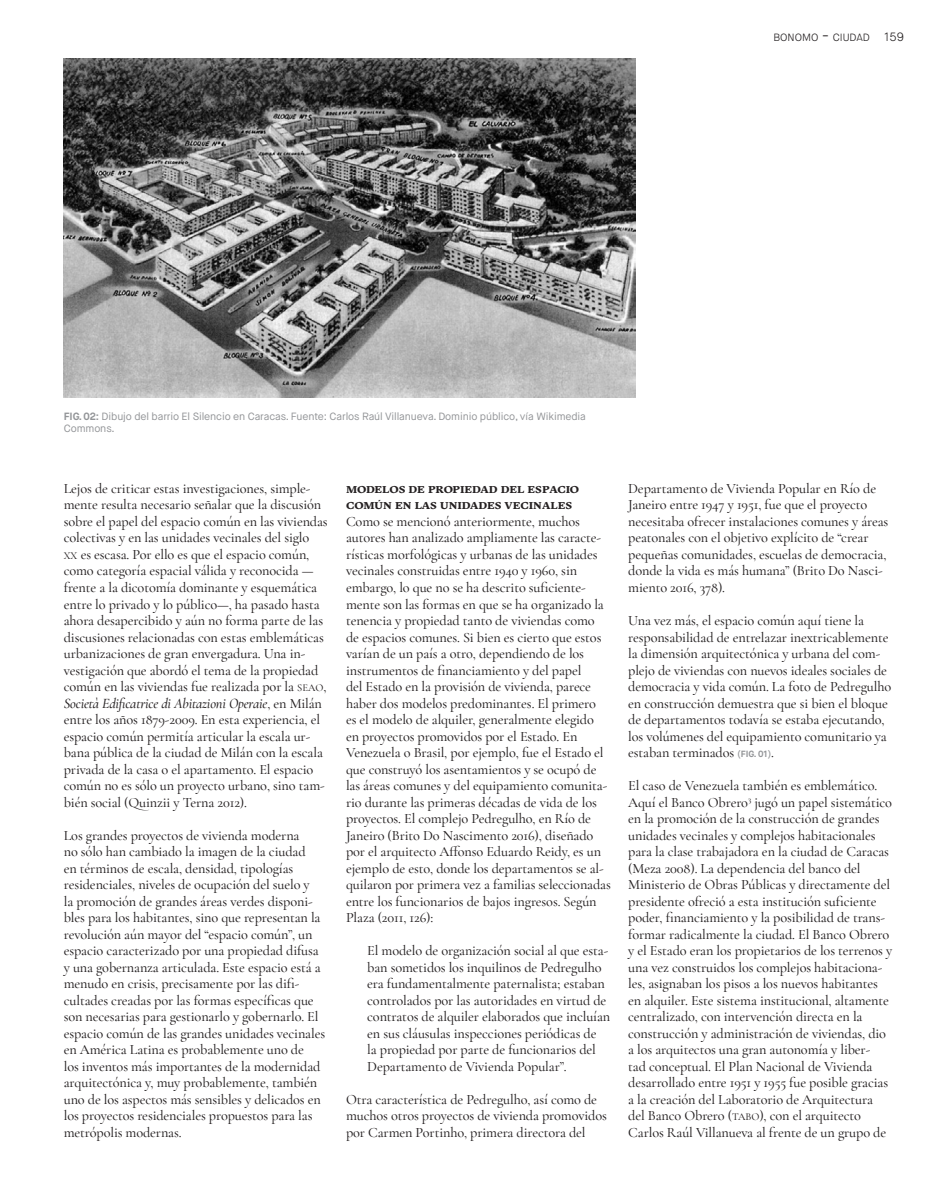
<style>
.page{position:relative;width:936px;height:1191px;background:#fff}
.page>*{position:absolute;margin:0;border:0;box-sizing:border-box;transform-origin:0 0}
._04_-_TEXTO_GENERAL{font:500 14.25px/16.5px "Cormorant Garamond";letter-spacing:-.01em;color:#231f20}
._04_-_TEXTO_GENERAL-2{font:700 13.5px/16.5px "GT Sectra";color:#231f20}
._05_-_PIE_DE_FOTO{font:10.5px/12.6px "Maison Neue";letter-spacing:-.01em;color:#939598}
.t1{font:300 10.5px "Maison Neue";color:#231f20}
.s1{font-size:15px}
.s2{font-size:12px}
.s3{font-weight:700}
.s4{font-size:10.5px}
.s5{font-style:italic}
.s6{font-family:"Maison Neue";font-weight:700;font-size:9px;color:#939598}
</style>
<div class="page">
<img style="left:64px;top:58px;width:571px;height:339px">
<p class="t1" style="left:773px;top:31px;width:132px">BONOMO <span class="s1">-</span> CIUDAD <span class="s2">159</span></p>
<p class="_05_-_PIE_DE_FOTO" style="left:64px;top:410px;width:523px"><span class="s3">FIG</span><span class="s3">.</span> <span class="s3">02:</span> Dibujo del barrio El Silencio en Caracas. Fuente: Carlos Raúl Villanueva. Dominio público, vía Wikimedia<br>Commons.</p>
<p class="_04_-_TEXTO_GENERAL" style="left:64px;top:480px;width:265px">Lejos de criticar estas investigaciones, simple&shy;mente resulta necesario señalar que la discusión sobre el papel del espacio común en las viviendas colectivas y en las unidades vecinales del siglo<br><span class="s4">XX</span> es escasa. Por ello es que el espacio común, como categoría espacial válida y reconocida — frente a la dicotomía dominante y esquemática entre lo privado y lo público—, ha pasado hasta ahora desapercibido y aún no forma parte de las discusiones relacionadas con estas emblemáticas urbanizaciones de gran envergadura. Una in&shy;vestigación que abordó el tema de la propiedad común en las viviendas fue realizada por la <span class="s4">SEAO</span>, <span class="s5">Società Edificatrice di Abitazioni Operaie</span>, en Milán entre los años 1879-2009. En esta experiencia, el espacio común permitía articular la escala ur&shy;bana pública de la ciudad de Milán con la escala privada de la casa o el apartamento. El espacio común no es sólo un proyecto urbano, sino tam&shy;bién social (Quinzii y Terna 2012).</p>
<p class="_04_-_TEXTO_GENERAL" style="left:64px;top:826px;width:263px">Los grandes proyectos de vivienda moderna<br>no sólo han cambiado la imagen de la ciudad<br>en términos de escala, densidad, tipologías residenciales, niveles de ocupación del suelo y<br>la promoción de grandes áreas verdes disponi&shy;bles para los habitantes, sino que representan la revolución aún mayor del “espacio común”, un espacio caracterizado por una propiedad difusa y una gobernanza articulada. Este espacio está a menudo en crisis, precisamente por las difi&shy;cultades creadas por las formas específicas que son necesarias para gestionarlo y gobernarlo. El espacio común de las grandes unidades vecinales en América Latina es probablemente uno de<br>los inventos más importantes de la modernidad arquitectónica y, muy probablemente, también uno de los aspectos más sensibles y delicados en los proyectos residenciales propuestos para las metrópolis modernas.</p>
<p class="_04_-_TEXTO_GENERAL-2" style="left:346px;top:480px;width:235px">modelos de propiedad del espacio común en las unidades vecinales</p>
<p class="_04_-_TEXTO_GENERAL" style="left:346px;top:513px;width:266px">Como se mencionó anteriormente, muchos autores han analizado ampliamente las caracte&shy;rísticas morfológicas y urbanas de las unidades vecinales construidas entre 1940 y 1960, sin embargo, lo que no se ha descrito suficiente&shy;mente son las formas en que se ha organizado la tenencia y propiedad tanto de viviendas como de espacios comunes. Si bien es cierto que estos varían de un país a otro, dependiendo de los instrumentos de financiamiento y del papel<br>del Estado en la provisión de vivienda, parece haber dos modelos predominantes. El primero<br>es el modelo de alquiler, generalmente elegido<br>en proyectos promovidos por el Estado. En Venezuela o Brasil, por ejemplo, fue el Estado el que construyó los asentamientos y se ocupó de las áreas comunes y del equipamiento comunita&shy;rio durante las primeras décadas de vida de los proyectos. El complejo Pedregulho, en Río de Janeiro (Brito Do Nascimento 2016), diseñado por el arquitecto Affonso Eduardo Reidy, es un ejemplo de esto, donde los departamentos se al&shy;quilaron por primera vez a familias seleccionadas entre los funcionarios de bajos ingresos. Según Plaza (2011, 126):</p>
<p class="_04_-_TEXTO_GENERAL" style="left:367px;top:942px;width:244px">El modelo de organización social al que esta&shy;ban sometidos los inquilinos de Pedregulho era fundamentalmente paternalista; estaban controlados por las autoridades en virtud de contratos de alquiler elaborados que incluían en sus cláusulas inspecciones periódicas de<br>la propiedad por parte de funcionarios del Departamento de Vivienda Popular”.</p>
<p class="_04_-_TEXTO_GENERAL" style="left:346px;top:1090px;width:262px">Otra característica de Pedregulho, así como de muchos otros proyectos de vivienda promovidos por Carmen Portinho, primera directora del</p>
<p class="_04_-_TEXTO_GENERAL" style="left:628px;top:480px;width:262px">Departamento de Vivienda Popular en Río de Janeiro entre 1947 y 1951, fue que el proyecto necesitaba ofrecer instalaciones comunes y áreas peatonales con el objetivo explícito de “crear pequeñas comunidades, escuelas de democracia, donde la vida es más humana” (Brito Do Nasci&shy;miento 2016, 378).</p>
<p class="_04_-_TEXTO_GENERAL" style="left:628px;top:612px;width:264px">Una vez más, el espacio común aquí tiene la responsabilidad de entrelazar inextricablemente la dimensión arquitectónica y urbana del com&shy;plejo de viviendas con nuevos ideales sociales de democracia y vida común. La foto de Pedregulho en construcción demuestra que si bien el bloque de departamentos todavía se estaba ejecutando, los volúmenes del equipamiento comunitario ya estaban terminados <span class="s6">(FIG. 01)</span>.</p>
<p class="_04_-_TEXTO_GENERAL" style="left:628px;top:777px;width:265px">El caso de Venezuela también es emblemático.<br>Aquí el Banco Obrero<sup>3</sup> jugó un papel sistemático en la promoción de la construcción de grandes unidades vecinales y complejos habitacionales para la clase trabajadora en la ciudad de Caracas (Meza 2008). La dependencia del banco del Ministerio de Obras Públicas y directamente del presidente ofreció a esta institución suficiente poder, financiamiento y la posibilidad de trans&shy;formar radicalmente la ciudad. El Banco Obrero y el Estado eran los propietarios de los terrenos y una vez construidos los complejos habitaciona&shy;les, asignaban los pisos a los nuevos habitantes en alquiler. Este sistema institucional, altamente centralizado, con intervención directa en la construcción y administración de viviendas, dio a los arquitectos una gran autonomía y liber-<br>tad conceptual. El Plan Nacional de Vivienda desarrollado entre 1951 y 1955 fue posible gracias a la creación del Laboratorio de Arquitectura del Banco Obrero (<span class="s4">TABO</span>), con el arquitecto Carlos Raúl Villanueva al frente de un grupo de</p>
</div>
